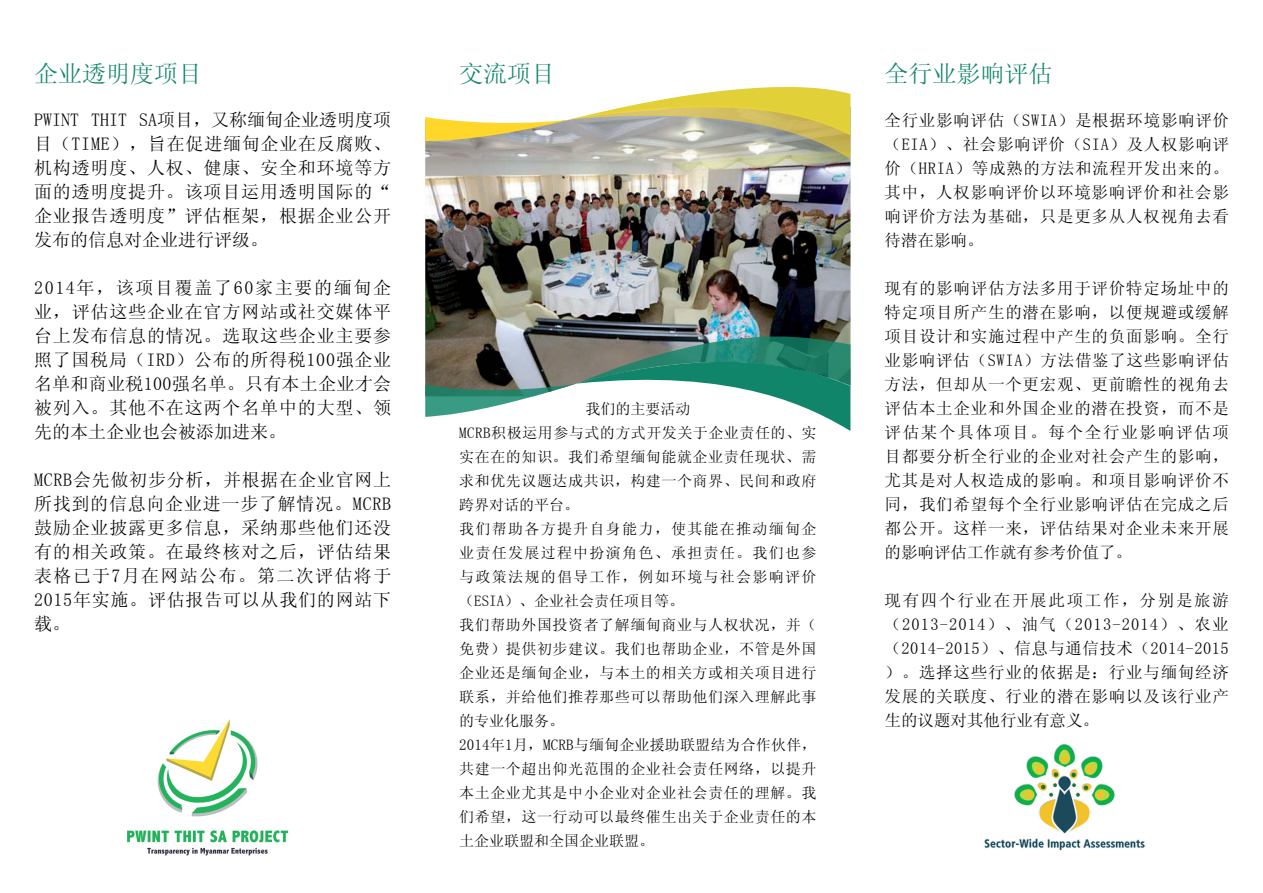
<style>
.page{position:relative;width:1263px;height:893px;background:#fff}
.page>*{position:absolute;margin:0;border:0;box-sizing:border-box;transform-origin:0 0}
.t1{font:24px "Sim Sun";color:#10856a}
.t2{font:18px/24px "Sim Sun";letter-spacing:.045em;color:#000;text-align:justify}
.t3{font:16.5px/24px "Sim Sun";letter-spacing:.045em;color:#000;text-align:justify}
.t4{font:15px/24px "Sim Sun";letter-spacing:.035em;color:#000}
</style>
<div class="page">
<img style="left:425px;top:159px;width:425px;height:167px">
<svg style="left:425px;top:326px;width:425px;height:105px"></svg>
<svg style="left:425px;top:86px;width:425px;height:73px"></svg>
<img style="left:984px;top:743px;width:162px;height:109px">
<img style="left:127px;top:719px;width:162px;height:137px">
<h1 class="t1" style="left:34px;top:61px;width:169px">企业透明度项目</h1>
<p class="t2" style="left:34px;top:108px;width:359px">PWINT THIT SA项目，又称缅甸企业透明度项目（TIME），旨在促进缅甸企业在反腐败、机构透明度、人权、健康、安全和环境等方面的透明度提升。该项目运用透明国际的“企业报告透明度”评估框架，根据企业公开发布的信息对企业进行评级。</p>
<p class="t2" style="left:34px;top:276px;width:359px">2014年，该项目覆盖了60家主要的缅甸企业，评估这些企业在官方网站或社交媒体平台上发布信息的情况。选取这些企业主要参照了国税局（IRD）公布的所得税100强企业名单和商业税100强名单。只有本土企业才会被列入。其他不在这两个名单中的大型、领先的本土企业也会被添加进来。</p>
<p class="t2" style="left:34px;top:468px;width:359px">MCRB会先做初步分析，并根据在企业官网上所找到的信息向企业进一步了解情况。MCRB鼓励企业披露更多信息，采纳那些他们还没有的相关政策。在最终核对之后，评估结果表格已于7月在网站公布。第二次评估将于2015年实施。评估报告可以从我们的网站下载。</p>
<h1 class="t1" style="left:459px;top:61px;width:97px">交流项目</h1>
<p class="t4" style="left:459px;top:397px;width:359px;text-indent:126px">我们的主要活动<br>MCRB积极运用参与式的方式开发关于企业责任的、实实在在的知识。我们希望缅甸能就企业责任现状、需求和优先议题达成共识，构建一个商界、民间和政府跨界对话的平台。<br>我们帮助各方提升自身能力，使其能在推动缅甸企业责任发展过程中扮演角色、承担责任。我们也参与政策法规的倡导工作，例如环境与社会影响评价（ESIA）、企业社会责任项目等。<br>我们帮助外国投资者了解缅甸商业与人权状况，并（免费）提供初步建议。我们也帮助企业，不管是外国企业还是缅甸企业，与本土的相关方或相关项目进行联系，并给他们推荐那些可以帮助他们深入理解此事的专业化服务。<br>2014年1月，MCRB与缅甸企业援助联盟结为合作伙伴，共建一个超出仰光范围的企业社会责任网络，以提升本土企业尤其是中小企业对企业社会责任的理解。我们希望，这一行动可以最终催生出关于企业责任的本土企业联盟和全国企业联盟。</p>
<h1 class="t1" style="left:884px;top:61px;width:169px">全行业影响评估</h1>
<p class="t3" style="left:884px;top:108px;width:346px">全行业影响评估（SWIA）是根据环境影响评价（EIA）、社会影响评价（SIA）及人权影响评价（HRIA）等成熟的方法和流程开发出来的。其中，人权影响评价以环境影响评价和社会影响评价方法为基础，只是更多从人权视角去看待潜在影响。</p>
<p class="t3" style="left:884px;top:276px;width:346px">现有的影响评估方法多用于评价特定场址中的特定项目所产生的潜在影响，以便规避或缓解项目设计和实施过程中产生的负面影响。全行业影响评估（SWIA）方法借鉴了这些影响评估方法，但却从一个更宏观、更前瞻性的视角去评估本土企业和外国企业的潜在投资，而不是评估某个具体项目。每个全行业影响评估项目都要分析全行业的企业对社会产生的影响，尤其是对人权造成的影响。和项目影响评价不同，我们希望每个全行业影响评估在完成之后都公开。这样一来，评估结果对企业未来开展的影响评估工作就有参考价值了。</p>
<p class="t3" style="left:884px;top:588px;width:346px">现有四个行业在开展此项工作，分别是旅游（2013-2014）、油气（2013-2014）、农业（2014-2015）、信息与通信技术（2014-2015）。选择这些行业的依据是：行业与缅甸经济发展的关联度、行业的潜在影响以及该行业产生的议题对其他行业有意义。</p>
</div>
